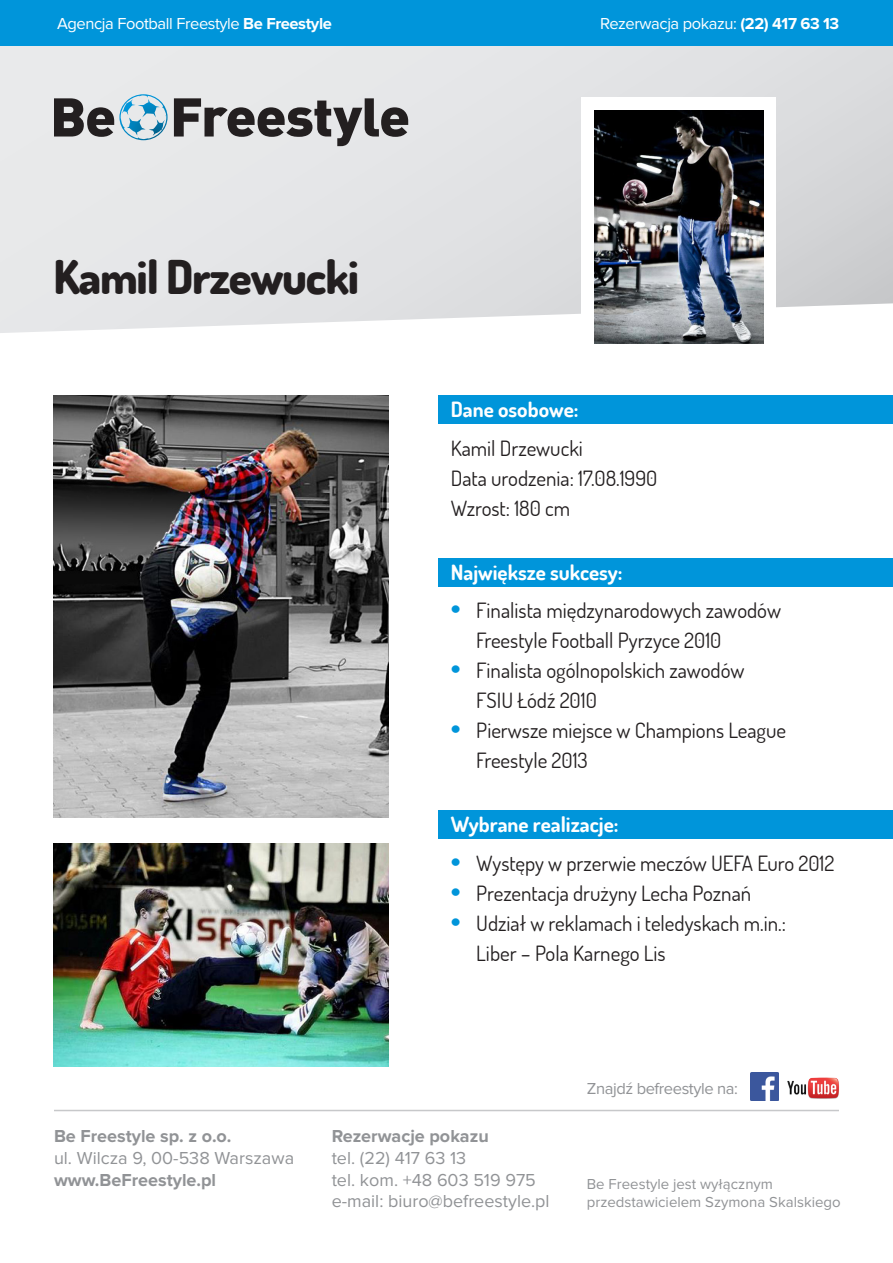
<style>
.page{position:relative;width:893px;height:1263px;background:#fff}
.page>*{position:absolute;margin:0;border:0;box-sizing:border-box;transform-origin:0 0}
.t1{font:800 46.5px "Dosis";letter-spacing:-.025em;color:#231f20}
.t2{font:21px/30px "Dosis";color:#231f20}
.t3{font:700 21px "Dosis";color:#fff}
.t4{font:18px "Proxima Nova";color:#919396}
.t5{font:700 18px "Proxima Nova";color:#919396}
.t6{font:16.5px "Proxima Nova";letter-spacing:-.025em;color:#fff}
.t7{font:16.5px "Proxima Nova";letter-spacing:-.025em;color:#919396}
.t8{font:15px "Proxima Nova";color:#919396}
.s1{font-weight:700}
.s2{font-weight:700;font-size:30px;color:#0095da}
</style>
<div class="page">
<svg style="left:0;top:45px;width:893px;height:288px;background:#e1e3e5"></svg>
<div style="left:0;top:0;width:893px;height:45px;background:#0095da"></div>
<svg style="left:54px;top:94px;width:114px;height:46px;background:#96a3ab"></svg>
<svg style="left:174px;top:98px;width:234px;height:48px;background:#989798"></svg>
<div style="left:438px;top:395px;width:455px;height:29px;background:#0095da"></div>
<div style="left:438px;top:558px;width:455px;height:29px;background:#0095da"></div>
<div style="left:438px;top:810px;width:455px;height:29px;background:#0095da"></div>
<div style="left:581px;top:98px;width:195px;height:245px;background:#fff"></div>
<img style="left:595px;top:110px;width:168px;height:233px">
<img style="left:54px;top:843px;width:335px;height:223px">
<img style="left:54px;top:395px;width:335px;height:422px">
<hr style="left:54px;top:1110px;width:785px;height:1px;background:#c7c8ca">
<img style="left:750px;top:1072px;width:29px;height:29px">
<img style="left:787px;top:1077px;width:52px;height:22px">
<p class="t6" style="left:57px;top:16px;width:276px">Agencja Football Freestyle <span class="s1">Be Freestyle</span></p>
<p class="t6" style="left:600px;top:16px;width:240px">Rezerwacja pokazu: <span class="s1">(22) 417 63 13</span></p>
<p class="t1" style="left:54px;top:247px;width:307px">Kamil Drzewucki</p>
<p class="t3" style="left:451px;top:396px;width:129px">Dane osobowe:</p>
<p class="t2" style="left:451px;top:433px;width:134px">Kamil Drzewucki</p>
<p class="t2" style="left:451px;top:463px;width:208px">Data urodzenia: 17.08.1990</p>
<p class="t2" style="left:451px;top:493px;width:121px">Wzrost: 180 cm</p>
<p class="t3" style="left:451px;top:559px;width:173px">Największe sukcesy:</p>
<p class="t2" style="left:476px;top:595px;width:306px;text-indent:-26px"><span class="s2">•</span> Finalista międzynarodowych zawodów<br>Freestyle Football Pyrzyce 2010</p>
<p class="t2" style="left:476px;top:655px;width:270px;text-indent:-26px"><span class="s2">•</span> Finalista ogólnopolskich zawodów<br>FSIU Łódź 2010</p>
<p class="t2" style="left:476px;top:715px;width:311px;text-indent:-26px"><span class="s2">•</span> Pierwsze miejsce w Champions League<br>Freestyle 2013</p>
<p class="t3" style="left:451px;top:811px;width:169px">Wybrane realizacje:</p>
<p class="t2" style="left:451px;top:848px;width:385px"><span class="s2">•</span> Występy w przerwie meczów UEFA Euro 2012</p>
<p class="t2" style="left:451px;top:878px;width:302px"><span class="s2">•</span> Prezentacja drużyny Lecha Poznań</p>
<p class="t2" style="left:476px;top:908px;width:311px;text-indent:-26px"><span class="s2">•</span> Udział w reklamach i teledyskach m.in.:<br>Liber – Pola Karnego Lis</p>
<p class="t7" style="left:587px;top:1081px;width:152px">Znajdź befreestyle na:</p>
<p class="t5" style="left:54px;top:1128px;width:179px">Be Freestyle sp. z o.o.</p>
<p class="t4" style="left:54px;top:1150px;width:242px">ul. Wilcza 9, 00-538 Warszawa</p>
<p class="t5" style="left:54px;top:1171px;width:164px">www.BeFreestyle.pl</p>
<p class="t5" style="left:332px;top:1128px;width:159px">Rezerwacje pokazu</p>
<p class="t4" style="left:332px;top:1150px;width:136px">tel. (22) 417 63 13</p>
<p class="t4" style="left:332px;top:1171px;width:206px">tel. kom. +48 603 519 975</p>
<p class="t4" style="left:332px;top:1193px;width:219px">e-mail: biuro@befreestyle.pl</p>
<p class="t8" style="left:587px;top:1177px;width:188px">Be Freestyle jest wyłącznym</p>
<p class="t8" style="left:587px;top:1195px;width:255px">przedstawicielem Szymona Skalskiego</p>
</div>
